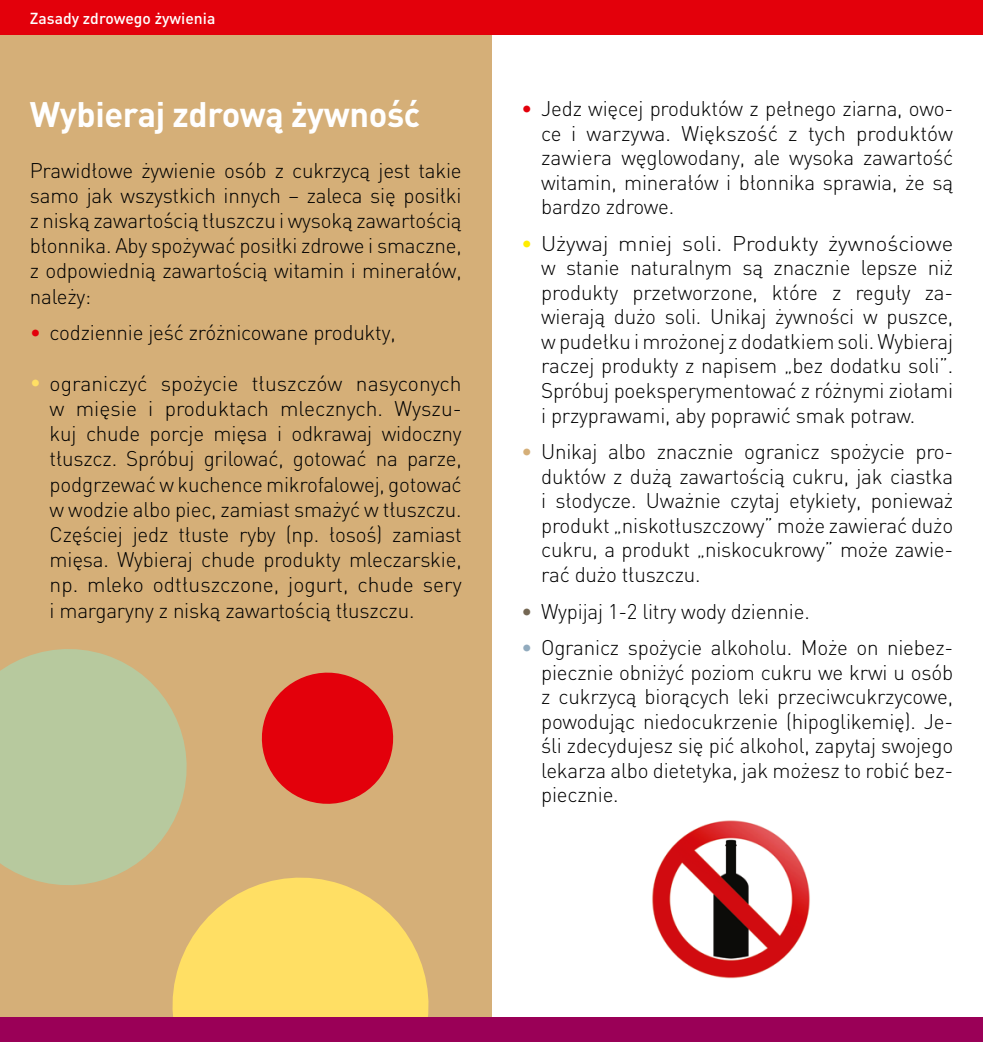
<style>
.page{position:relative;width:983px;height:1042px;background:#fff}
.page>*{position:absolute;margin:0;border:0;box-sizing:border-box;transform-origin:0 0}
.t1{font:700 35px "DIN Pl";letter-spacing:-.01em;color:#fff}
.t2{font:300 21px/24.5px "DIN Pl";letter-spacing:-.01em;color:#000;text-align:justify}
.t3{font:300 21px/24.5px "DIN Pl";letter-spacing:-.01em;color:#000;text-align:justify;scale:1.05 1}
.t4{font:500 15.75px "DIN Pl";color:#fff}
.s1{color:#e3000b}
.s2{color:#ffdf64}
.s3{color:#ffed00}
.s4{color:#d5af78}
.s5{color:#746753}
.s6{color:#91abbe}
</style>
<div class="page">
<div style="left:0;top:30px;width:491px;height:1012px;background:#d5af78"></div>
<svg style="left:172px;top:877px;width:257px;height:140px;fill:#ffdf64"></svg>
<svg style="left:0;top:649px;width:201px;height:250px;fill:#b7c99e"></svg>
<svg style="left:261px;top:672px;width:133px;height:132px"></svg>
<img style="left:652px;top:820px;width:158px;height:159px">
<div style="left:0;top:1017px;width:982px;height:25px;background:#9a0057"></div>
<div style="left:0;top:0;width:982px;height:35px;background:#e3000b"></div>
<p class="t4" style="left:30px;top:8px;width:187px">Zasady zdrowego żywienia</p>
<h1 class="t1" style="left:30px;top:92px;width:392px">Wybieraj zdrową żywność</h1>
<p class="t2" style="left:30px;top:157px;width:433px;line-height:25.2px">Prawidłowe żywienie osób z cukrzycą jest takie samo jak wszystkich innych – zaleca się posiłki z niską zawartością tłuszczu i wysoką zawartością błonnika. Aby spożywać posiłki zdrowe i smaczne, z odpowiednią zawartością witamin i minerałów, należy:</p>
<p class="t2" style="left:30px;top:320px;width:367px"><span class="s1">•</span> codziennie jeść zróżnicowane produkty,</p>
<p class="t2" style="left:50px;top:370px;width:413px;line-height:25.2px;text-indent:-20px"><span class="s2">•</span> ograniczyć spożycie tłuszczów nasyconych w mięsie i produktach mlecznych. Wyszu&shy;kuj chude porcje mięsa i odkrawaj widoczny tłuszcz. Spróbuj grilować, gotować na parze, podgrzewać w kuchence mikrofalowej, gotować w wodzie albo piec, zamiast smażyć w tłuszczu.<br>Częściej jedz tłuste ryby (np. łosoś) zamiast mięsa. Wybieraj chude produkty mleczarskie, np. mleko odtłuszczone, jogurt, chude sery i margaryny z niską zawartością tłuszczu.</p>
<p class="t2" style="left:541px;top:96px;width:413px;text-indent:-20px"><span class="s1">•</span> Jedz więcej produktów z pełnego ziarna, owo&shy;ce i warzywa. Większość z tych produktów zawiera węglowodany, ale wysoka zawartość witamin, minerałów i błonnika sprawia, że są bardzo zdrowe.</p>
<p class="t3" style="left:541px;top:231px;width:394px;text-indent:-20px"><span class="s3">•</span> Używaj mniej soli. Produkty żywnościowe w stanie naturalnym są znacznie lepsze niż produkty przetworzone, które z reguły za&shy;wierają dużo soli. Unikaj żywności w puszce, w pudełku i mrożonej z dodatkiem soli. Wybieraj raczej produkty z napisem „bez dodatku soli”.<br>Spróbuj poeksperymentować z różnymi ziołami i przyprawami, aby poprawić smak potraw.</p>
<p class="t2" style="left:541px;top:439px;width:413px;text-indent:-20px"><span class="s4">•</span> Unikaj albo znacznie ogranicz spożycie pro&shy;duktów z dużą zawartością cukru, jak ciastka i słodycze. Uważnie czytaj etykiety, ponieważ produkt „niskotłuszczowy” może zawierać dużo cukru, a produkt „niskocukrowy” może zawie&shy;rać dużo tłuszczu.</p>
<p class="t2" style="left:521px;top:598px;width:290px"><span class="s5">•</span> Wypijaj 1-2 litry wody dziennie.</p>
<p class="t2" style="left:541px;top:635px;width:413px;text-indent:-20px"><span class="s6">•</span> Ogranicz spożycie alkoholu. Może on niebez&shy;piecznie obniżyć poziom cukru we krwi u osób z cukrzycą biorących leki przeciwcukrzycowe, powodując niedocukrzenie (hipoglikemię). Je&shy;śli zdecydujesz się pić alkohol, zapytaj swojego lekarza albo dietetyka, jak możesz to robić bez&shy;piecznie.</p>
</div>
